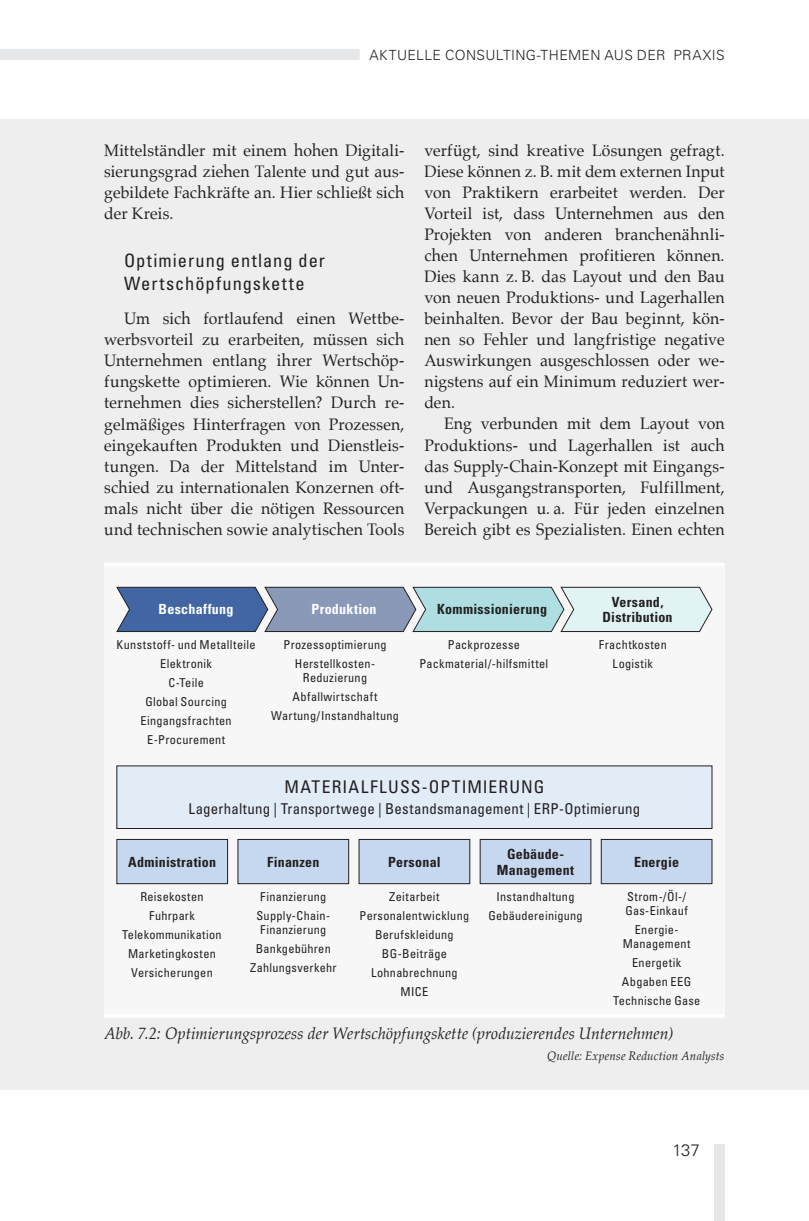
<style>
.page{position:relative;width:809px;height:1221px;background:#fff}
.page>*{position:absolute;margin:0;border:0;box-sizing:border-box;transform-origin:0 0}
.t1{font:condensed 18.38px/22.8px "Univers LT Std";letter-spacing:.055em;color:#231f20}
.t2{font:condensed 17.5px "Univers LT Std";letter-spacing:.07em;color:#231f20}
.t3{font:16.62px/21px "Palatino";letter-spacing:.01em;color:#231f20;text-align:justify;scale:.95 1}
.t4{font:italic 16.62px "Palatino";letter-spacing:.005em;color:#231f20;scale:.95 1}
.t5{font:300 16.62px "Univers LT Std";color:#231f20}
.t6{font:condensed 14.88px "Univers LT Std";letter-spacing:.015em;color:#231f20}
.t7{font:700 condensed 14px/15.8px "Univers LT Std";letter-spacing:.015em;color:#231f20;text-align:center}
.t8{font:300 14px "Univers LT Std";letter-spacing:.025em;color:#231f20}
.t9{font:700 condensed 14px "Univers LT Std";letter-spacing:.02em;color:#fff}
.t10{font:condensed 12.25px/18.9px "Univers LT Std";letter-spacing:.025em;color:#231f20;text-align:center}
.t11{font:italic 12.25px "Palatino";letter-spacing:.02em;color:#231f20;scale:.95 1}
</style>
<div class="page">
<div style="left:0;top:119px;width:809px;height:970px;background:#eeeeef"></div>
<div style="left:0;top:49px;width:724px;height:11px;background:#e6e7e9"></div>
<div style="left:359px;top:45px;width:365px;height:21px;background:#fff"></div>
<div style="left:713px;top:1143px;width:11px;height:77px;background:#e6e7e9"></div>
<div style="left:104px;top:564px;width:620px;height:452px;background:#f7f7f8"></div>
<hr style="left:104px;top:562px;width:620px;height:4px;background:#fff">
<hr style="left:104px;top:1014px;width:620px;height:3px;background:#fff">
<svg style="left:116px;top:586px;width:596px;height:46px;background:#98b1c6"></svg>
<div style="left:117px;top:765px;width:595px;height:63px;background:#e1ecf7"></div>
<div style="left:117px;top:839px;width:110px;height:44px;background:#c6d8ef"></div>
<div style="left:117px;top:839px;width:111px;height:44px;border:1px solid #231f20"></div>
<div style="left:238px;top:839px;width:111px;height:44px;background:#c6d8ef"></div>
<div style="left:238px;top:839px;width:111px;height:44px;border:1px solid #231f20"></div>
<div style="left:359px;top:839px;width:111px;height:44px;background:#c6d8ef"></div>
<div style="left:359px;top:839px;width:111px;height:44px;border:1px solid #231f20"></div>
<div style="left:480px;top:839px;width:111px;height:44px;background:#c6d8ef"></div>
<div style="left:480px;top:839px;width:111px;height:44px;border:1px solid #231f20"></div>
<div style="left:601px;top:839px;width:111px;height:44px;background:#c6d8ef"></div>
<div style="left:601px;top:839px;width:111px;height:44px;border:1px solid #231f20"></div>
<p class="t8" style="left:369px;top:46px;width:356px">AKTUELLE CONSULTING-THEMEN AUS DER PRAXIS</p>
<p class="t3" style="left:104px;top:140px;width:317px">Mittelständler mit einem hohen Digitali&shy;sierungsgrad ziehen Talente und gut aus&shy;gebildete Fachkräfte an. Hier schließt sich der Kreis.</p>
<p class="t1" style="left:124px;top:249px;width:202px">Optimierung entlang der<br>Wertschöpfungskette</p>
<p class="t3" style="left:104px;top:308px;width:317px;text-indent:20px">Um sich fortlaufend einen Wettbe&shy;werbsvorteil zu erarbeiten, müssen sich Unternehmen entlang ihrer Wertschöp&shy;fungskette optimieren. Wie können Un&shy;ternehmen dies sicherstellen? Durch re&shy;gelmäßiges Hinterfragen von Prozessen, eingekauften Produkten und Dienstleis&shy;tungen. Da der Mittelstand im Unter&shy;schied zu internationalen Konzernen oft&shy;mals nicht über die nötigen Ressourcen und technischen sowie analytischen Tools</p>
<p class="t3" style="left:424px;top:140px;width:317px">verfügt, sind kreative Lösungen gefragt.<br>Diese können z. B. mit dem externen Input von Praktikern erarbeitet werden. Der Vorteil ist, dass Unternehmen aus den Projekten von anderen branchenähnli&shy;chen Unternehmen profitieren können.<br>Dies kann z. B. das Layout und den Bau von neuen Produktions- und Lagerhallen beinhalten. Bevor der Bau beginnt, kön&shy;nen so Fehler und langfristige negative Auswirkungen ausgeschlossen oder we&shy;nigstens auf ein Minimum reduziert wer&shy;den.</p>
<p class="t3" style="left:424px;top:413px;width:317px;text-indent:20px">Eng verbunden mit dem Layout von Produktions- und Lagerhallen ist auch das Supply-Chain-Konzept mit Eingangs&shy;und Ausgangstransporten, Fulfillment, Verpackungen u. a. Für jeden einzelnen Bereich gibt es Spezialisten. Einen echten</p>
<p class="t9" style="left:158px;top:601px;width:76px">Beschaffung</p>
<p class="t9" style="left:311px;top:601px;width:67px">Produktion</p>
<p class="t7" style="left:437px;top:601px;width:111px">Kommissionierung</p>
<p class="t7" style="left:602px;top:593px;width:72px">Versand,<br>Distribution</p>
<p class="t10" style="left:117px;top:635px;width:140px">Kunststoff- und Metallteile<br>Elektronik<br>C-Teile<br>Global Sourcing<br>Eingangsfrachten<br>E-Procurement</p>
<p class="t10" style="left:283px;top:635px;width:105px">Prozessoptimierung<br>Herstellkosten-</p>
<p class="t10" style="left:419px;top:635px;width:130px">Packprozesse<br>Packmaterial/-hilfsmittel</p>
<p class="t10" style="left:599px;top:635px;width:69px">Frachtkosten<br>Logistik</p>
<p class="t10" style="left:271px;top:668px;width:129px">Reduzierung<br>Abfallwirtschaft<br>Wartung/Instandhaltung</p>
<p class="t2" style="left:284px;top:775px;width:261px">MATERIALFLUSS-OPTIMIERUNG</p>
<p class="t6" style="left:188px;top:799px;width:453px">Lagerhaltung | Transportwege | Bestandsmanagement | ERP-Optimierung</p>
<p class="t7" style="left:128px;top:853px;width:89px">Administration</p>
<p class="t7" style="left:267px;top:853px;width:54px">Finanzen</p>
<p class="t10" style="left:256px;top:886px;width:75px">Finanzierung<br>Supply-Chain-</p>
<p class="t10" style="left:250px;top:919px;width:88px">Finanzierung<br>Bankgebühren<br>Zahlungsverkehr</p>
<p class="t7" style="left:388px;top:853px;width:54px">Personal</p>
<p class="t7" style="left:497px;top:845px;width:79px">Gebäude-<br>Management</p>
<p class="t10" style="left:488px;top:886px;width:96px">Instandhaltung<br>Gebäudereinigung</p>
<p class="t7" style="left:634px;top:853px;width:47px">Energie</p>
<p class="t10" style="left:625px;top:889px;width:64px;line-height:14px;text-align:left">Strom-/Öl-/<br>Gas-Einkauf</p>
<p class="t10" style="left:622px;top:922px;width:69px;line-height:14px">Energie-<br>Management</p>
<p class="t10" style="left:613px;top:952px;width:89px">Energetik<br>Abgaben EEG<br>Technische Gase</p>
<p class="t10" style="left:359px;top:886px;width:111px">Zeitarbeit<br>Personalentwicklung<br>Berufskleidung<br>BG-Beiträge<br>Lohnabrechnung<br>MICE</p>
<p class="t10" style="left:122px;top:886px;width:101px">Reisekosten<br>Fuhrpark<br>Telekommunikation<br>Marketingkosten<br>Versicherungen</p>
<p class="t4" style="left:104px;top:1019px;width:600px">Abb. 7.2: Optimierungsprozess der Wertschöpfungskette (produzierendes Unternehmen)</p>
<p class="t11" style="left:547px;top:1045px;width:188px">Quelle: Expense Reduction Analysts</p>
<p class="t5" style="left:672px;top:1140px;width:29px">137</p>
</div>
